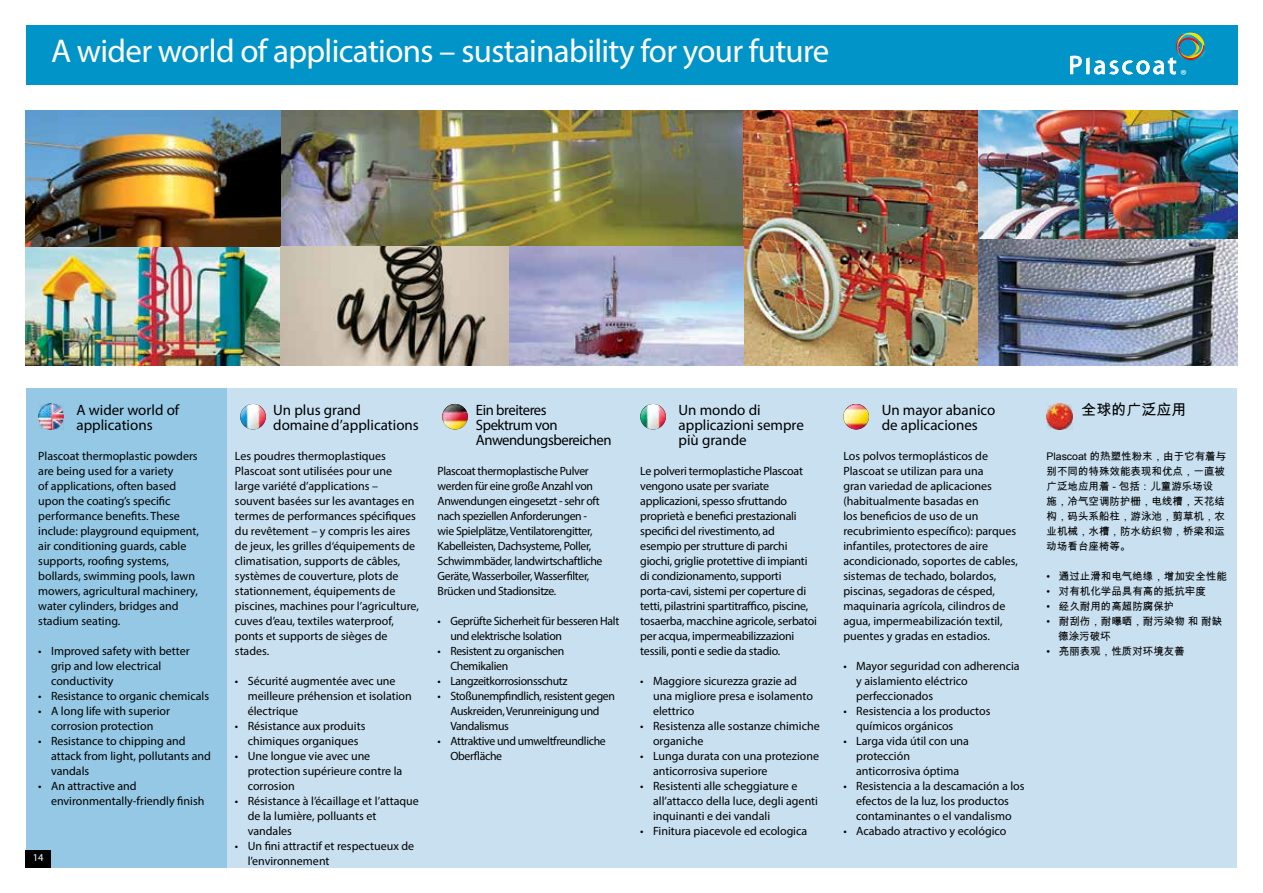
<style>
.page{position:relative;width:1263px;height:893px;background:#fff}
.page>*{position:absolute;margin:0;border:0;box-sizing:border-box;transform-origin:0 0}
.t1{font:33px "Myriad Pro";letter-spacing:-.02em;color:#fff}
.t2{font:15px/15px "Myriad Pro";color:#000}
.t3{font:15px/15px "Myriad Pro";letter-spacing:-.03em;color:#000}
.t4{font:15px "Arial Unicode MS";color:#000}
.t5{font:14.85px "Myriad Pro";color:#fff}
.t6{font:12px/15px "Myriad Pro";color:#000}
.t7{font:12px/15px "Myriad Pro";letter-spacing:-.03em;color:#000}
.t8{font:12px/15px "Myriad Pro";letter-spacing:-.02em;color:#000}
.t9{font:10.5px/15px "Arial Unicode MS";color:#000}
.t10{font:10.5px "Myriad Pro";color:#fff}
</style>
<div class="page">
<div style="left:26px;top:388px;width:201px;height:479px;background:#94c8e4"></div>
<div style="left:227px;top:388px;width:1010px;height:479px;background:#c8e0ef"></div>
<div style="left:26px;top:26px;width:1211px;height:59px;background:#0094c9"></div>
<img style="left:240px;top:404px;width:26px;height:25px;border-radius:13px">
<img style="left:442px;top:404px;width:26px;height:25px;border-radius:13px">
<img style="left:640px;top:404px;width:26px;height:25px;border-radius:13px">
<img style="left:843px;top:404px;width:26px;height:25px;border-radius:13px">
<img style="left:26px;top:111px;width:1211px;height:255px">
<img style="left:978px;top:238px;width:259px;height:128px">
<img style="left:26px;top:247px;width:255px;height:119px">
<div style="left:26px;top:850px;width:25px;height:17px;background:#000"></div>
<svg style="left:1070px;top:32px;width:136px;height:42px"></svg>
<img style="left:38px;top:404px;width:26px;height:25px">
<img style="left:1046px;top:404px;width:26px;height:25px">
<h1 class="t1" style="left:51px;top:30px;width:780px">A wider world of applications – sustainability for your future</h1>
<p class="t5" style="left:1180px;top:66px;width:8px">®</p>
<p class="t2" style="left:76px;top:402px;width:104px">A wider world of applications</p>
<p class="t6" style="left:38px;top:448px;width:162px">Plascoat thermoplastic powders are being used for a variety<br>of applications, often based upon the coating’s specific performance benefits. These include: playground equipment, air conditioning guards, cable supports, roofing systems, bollards, swimming pools, lawn mowers, agricultural machinery, water cylinders, bridges and stadium seating.</p>
<p class="t6" style="left:51px;top:643px;width:140px;text-indent:-13px">• Improved safety with better grip and low electrical conductivity</p>
<p class="t6" style="left:38px;top:688px;width:172px">• Resistance to organic chemicals</p>
<p class="t6" style="left:38px;top:703px;width:133px;text-align:center">• A long life with superior corrosion protection</p>
<p class="t6" style="left:51px;top:733px;width:161px;text-indent:-13px">• Resistance to chipping and attack from light, pollutants and vandals</p>
<p class="t6" style="left:51px;top:778px;width:155px;text-indent:-13px">• An attractive and environmentally-friendly finish</p>
<p class="t10" style="left:33px;top:851px;width:12px">14</p>
<p class="t2" style="left:273px;top:402px;width:147px">Un plus grand domaine d’applications</p>
<p class="t6" style="left:235px;top:448px;width:185px">Les poudres thermoplastiques<br>Plascoat sont utilisées pour une large variété d’applications – souvent basées sur les avantages en termes de performances spécifiques du revêtement – y compris les aires de jeux, les grilles d‘équipements de climatisation, supports de câbles, systèmes de couverture, plots de stationnement, équipements de piscines, machines pour l’agriculture, cuves d’eau, textiles waterproof, ponts et supports de sièges de stades.</p>
<p class="t6" style="left:248px;top:673px;width:166px;text-indent:-13px">• Sécurité augmentée avec une meilleure préhension et isolation électrique</p>
<p class="t6" style="left:235px;top:718px;width:132px;text-align:center">• Résistance aux produits chimiques organiques</p>
<p class="t6" style="left:248px;top:748px;width:156px;text-indent:-13px">• Une longue vie avec une protection supérieure contre la corrosion</p>
<p class="t6" style="left:248px;top:793px;width:173px;text-indent:-13px">• Résistance à l’écaillage et l’attaque de la lumière, polluants et vandales</p>
<p class="t6" style="left:248px;top:838px;width:168px;text-indent:-13px">• Un fini attractif et respectueux de l’environnement</p>
<p class="t3" style="left:476px;top:402px;width:137px">Ein breiteres<br>Spektrum von<br>Anwendungsbereichen</p>
<p class="t7" style="left:438px;top:463px;width:166px">Plascoat thermoplastische Pulver werden für eine große Anzahl von Anwendungen eingesetzt - sehr oft nach speziellen Anforderungen - wie Spielplätze,Ventilatorengitter, Kabelleisten, Dachsysteme, Poller, Schwimmbäder, landwirtschaftliche Geräte,Wasserboiler,Wasserfilter, Brücken und Stadionsitze.</p>
<p class="t7" style="left:450px;top:613px;width:170px;text-indent:-13px">• Geprüfte Sicherheit für besseren Halt und elektrische Isolation</p>
<p class="t7" style="left:450px;top:643px;width:115px;text-indent:-13px">• Resistent zu organischen<br>Chemikalien</p>
<p class="t7" style="left:438px;top:673px;width:131px">• Langzeitkorrosionsschutz</p>
<p class="t7" style="left:450px;top:688px;width:166px;text-indent:-13px">• Stoßunempfindlich, resistent gegen<br>Auskreiden,Verunreinigung und<br>Vandalismus</p>
<p class="t7" style="left:450px;top:733px;width:157px;text-indent:-13px">• Attraktive und umweltfreundliche<br>Oberfläche</p>
<p class="t2" style="left:678px;top:402px;width:127px">Un mondo di applicazioni sempre più grande</p>
<p class="t8" style="left:640px;top:463px;width:178px">Le polveri termoplastiche Plascoat vengono usate per svariate applicazioni, spesso sfruttando proprietà e benefici prestazionali specifici del rivestimento, ad esempio per strutture di parchi giochi, griglie protettive di impianti di condizionamento, supporti porta-cavi, sistemi per coperture di tetti, pilastrini spartitraffico, piscine, tosaerba, macchine agricole, serbatoi per acqua, impermeabilizzazioni tessili, ponti e sedie da stadio.</p>
<p class="t6" style="left:653px;top:673px;width:161px;text-indent:-13px">• Maggiore sicurezza grazie ad una migliore presa e isolamento elettrico</p>
<p class="t6" style="left:653px;top:718px;width:168px;text-indent:-13px">• Resistenza alle sostanze chimiche organiche</p>
<p class="t6" style="left:653px;top:748px;width:168px;text-indent:-13px">• Lunga durata con una protezione anticorrosiva superiore</p>
<p class="t6" style="left:653px;top:778px;width:166px;text-indent:-13px">• Resistenti alle scheggiature e all’attacco della luce, degli agenti inquinanti e dei vandali</p>
<p class="t6" style="left:640px;top:823px;width:168px">• Finitura piacevole ed ecologica</p>
<p class="t2" style="left:882px;top:402px;width:115px">Un mayor abanico de aplicaciones</p>
<p class="t6" style="left:843px;top:448px;width:176px">Los polvos termoplásticos de<br>Plascoat se utilizan para una<br>gran variedad de aplicaciones (habitualmente basadas en<br>los beneficios de uso de un recubrimiento específico): parques infantiles, protectores de aire acondicionado, soportes de cables, sistemas de techado, bolardos, piscinas, segadoras de césped, maquinaria agrícola, cilindros de agua, impermeabilización textil, puentes y gradas en estadios.</p>
<p class="t6" style="left:856px;top:658px;width:165px;text-indent:-13px">• Mayor seguridad con adherencia y aislamiento eléctrico perfeccionados</p>
<p class="t6" style="left:856px;top:703px;width:136px;text-indent:-13px">• Resistencia a los productos químicos orgánicos</p>
<p class="t6" style="left:856px;top:733px;width:114px;text-indent:-13px">• Larga vida útil con una protección anticorrosiva óptima</p>
<p class="t6" style="left:843px;top:778px;width:183px;text-align:center">• Resistencia a la descamación a los efectos de la luz, los productos contaminantes o el vandalismo</p>
<p class="t6" style="left:843px;top:823px;width:164px">• Acabado atractivo y ecológico</p>
<p class="t4" style="left:1081px;top:398px;width:106px">全球的广泛应用</p>
<p class="t9" style="left:1046px;top:448px;width:181px">Plascoat 的热塑性粉末，由于它有着与别不同的特殊效能表现和优点，一直被广泛地应用着 - 包括：儿童游乐场设施，冷气空调防护栅，电线槽，天花结构，码头系船柱，游泳池，剪草机，农业机械，水槽，防水纺织物，桥梁和运动场看台座椅等。</p>
<p class="t9" style="left:1046px;top:568px;width:182px">• 通过止滑和电气绝缘，增加安全性能</p>
<p class="t9" style="left:1046px;top:583px;width:161px">• 对有机化学品具有高的抵抗牢度</p>
<p class="t9" style="left:1046px;top:598px;width:129px">• 经久耐用的高超防腐保护</p>
<p class="t9" style="left:1058px;top:613px;width:166px;text-indent:-12px">• 耐刮伤，耐曝晒，耐污染物 和 耐缺德涂污破坏</p>
<p class="t9" style="left:1046px;top:643px;width:140px">• 亮丽表观，性质对环境友善</p>
</div>
